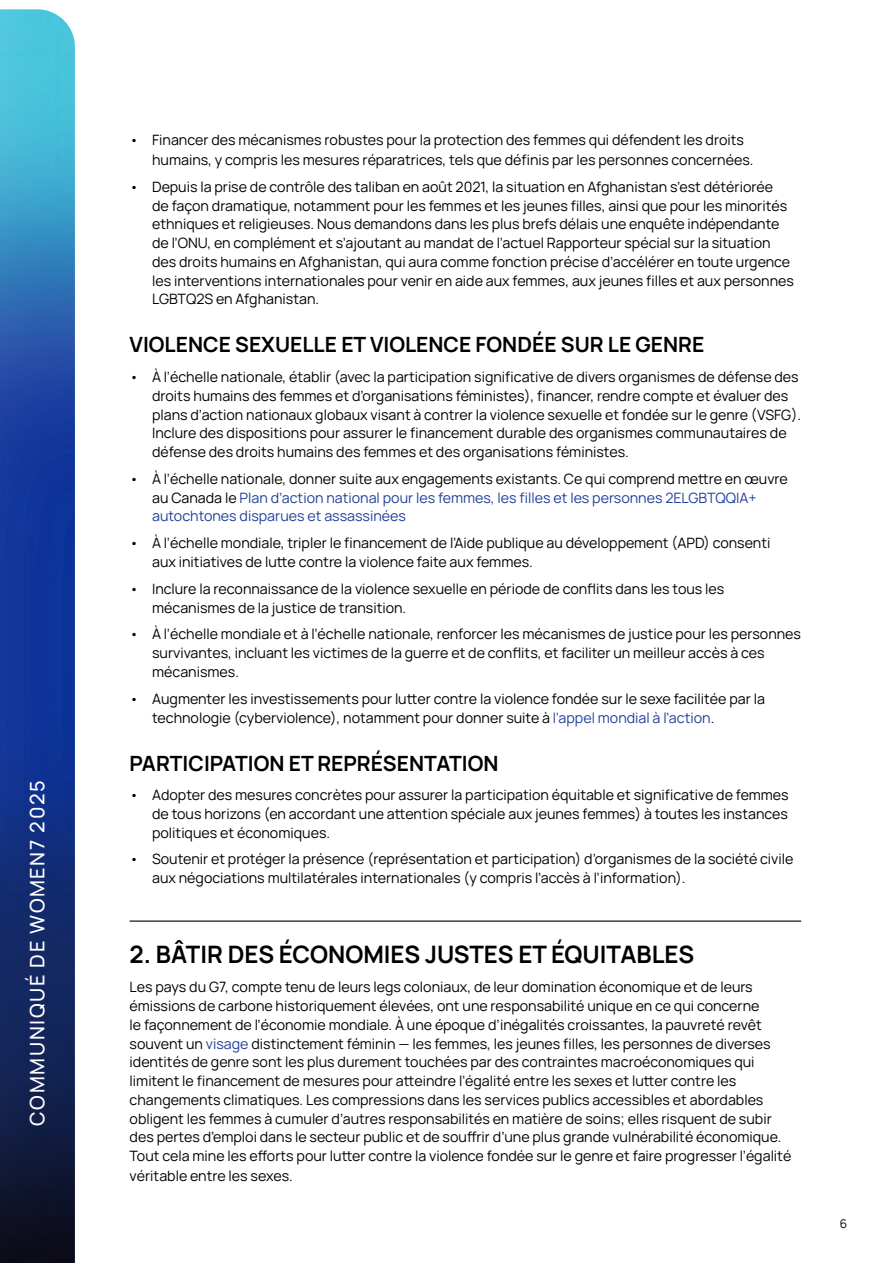
<style>
.page{position:relative;width:893px;height:1263px;background:#fff}
.page>*{position:absolute;margin:0;border:0;box-sizing:border-box;transform-origin:0 0}
.t1{font:700 24px "Manrope";color:#000}
.t2{font:700 21px "Manrope";color:#000}
.t3{font:500 19.95px "Manrope";letter-spacing:.08em;color:#fff}
.t4{font:14.25px/18.8px "Manrope";color:#000}
.t5{font:14.25px/18.8px "Manrope";color:#21409a}
.t6{font:12px "Manrope";color:#000}
.s1{color:#000}
.s2{color:#21409a}
</style>
<div class="page">
<img style="left:0;top:9px;width:75px;height:1254px">
<hr style="left:130px;top:920px;width:671px;height:2px;background:#000">
<h3 class="t3" style="left:22px;top:1125px;width:347px;rotate:-90deg">COMMUNIQUÉ DE WOMEN7 2025</h3>
<p class="t4" style="left:152px;top:129px;width:603px;line-height:20.2px;text-indent:-23px">• Financer des mécanismes robustes pour la protection des femmes qui défendent les droits humains, y compris les mesures réparatrices, tels que définis par les personnes concernées.</p>
<p class="t4" style="left:152px;top:176px;width:643px;text-indent:-23px">• Depuis la prise de contrôle des taliban en août 2021, la situation en Afghanistan s’est détériorée<br>de façon dramatique, notamment pour les femmes et les jeunes filles, ainsi que pour les minorités ethniques et religieuses. Nous demandons dans les plus brefs délais une enquête indépendante de l’ONU, en complément et s’ajoutant au mandat de l’actuel Rapporteur spécial sur la situation des droits humains en Afghanistan, qui aura comme fonction précise d’accélérer en toute urgence les interventions internationales pour venir en aide aux femmes, aux jeunes filles et aux personnes LGBTQ2S en Afghanistan.</p>
<h2 class="t2" style="left:130px;top:327px;width:576px">VIOLENCE SEXUELLE ET VIOLENCE FONDÉE SUR LE GENRE</h2>
<p class="t4" style="left:152px;top:367px;width:650px;text-indent:-23px">• À l’échelle nationale, établir (avec la participation significative de divers organismes de défense des droits humains des femmes et d’organisations féministes), financer, rendre compte et évaluer des plans d’action nationaux globaux visant à contrer la violence sexuelle et fondée sur le genre (VSFG).<br>Inclure des dispositions pour assurer le financement durable des organismes communautaires de défense des droits humains des femmes et des organisations féministes.</p>
<p class="t5" style="left:152px;top:468px;width:637px;text-indent:-23px"><span class="s1">• À l’échelle nationale, donner suite aux engagements existants. Ce qui comprend mettre en œuvre au Canada le</span> Plan d’action national pour les femmes, les filles et les personnes 2ELGBTQQIA+ autochtones disparues et assassinées</p>
<p class="t4" style="left:152px;top:533px;width:620px;text-indent:-23px">• À l’échelle mondiale, tripler le financement de l’Aide publique au développement (APD) consenti aux initiatives de lutte contre la violence faite aux femmes.</p>
<p class="t4" style="left:152px;top:578px;width:574px;text-indent:-23px">• Inclure la reconnaissance de la violence sexuelle en période de conflits dans les tous les mécanismes de la justice de transition.</p>
<p class="t4" style="left:152px;top:624px;width:650px;text-indent:-23px">• À l’échelle mondiale et à l’échelle nationale, renforcer les mécanismes de justice pour les personnes survivantes, incluant les victimes de la guerre et de conflits, et faciliter un meilleur accès à ces mécanismes.</p>
<p class="t4" style="left:152px;top:688px;width:614px;text-indent:-23px">• Augmenter les investissements pour lutter contre la violence fondée sur le sexe facilitée par la technologie (cyberviolence), notamment pour donner suite à <span class="s2">l’appel mondial à l’action</span>.</p>
<h2 class="t2" style="left:130px;top:745px;width:371px">PARTICIPATION ET REPRÉSENTATION</h2>
<p class="t4" style="left:152px;top:785px;width:638px;text-align:justify;text-indent:-23px">• Adopter des mesures concrètes pour assurer la participation équitable et significative de femmes de tous horizons (en accordant une attention spéciale aux jeunes femmes) à toutes les instances politiques et économiques.</p>
<p class="t4" style="left:152px;top:849px;width:643px;text-indent:-23px">• Soutenir et protéger la présence (représentation et participation) d’organismes de la société civile aux négociations multilatérales internationales (y compris l’accès à l’information).</p>
<h1 class="t1" style="left:130px;top:934px;width:566px">2. BÂTIR DES ÉCONOMIES JUSTES ET ÉQUITABLES</h1>
<p class="t4" style="left:130px;top:977px;width:663px">Les pays du G7, compte tenu de leurs legs coloniaux, de leur domination économique et de leurs émissions de carbone historiquement élevées, ont une responsabilité unique en ce qui concerne<br>le façonnement de l’économie mondiale. À une époque d’inégalités croissantes, la pauvreté revêt souvent un <span class="s2">visage</span> distinctement féminin — les femmes, les jeunes filles, les personnes de diverses identités de genre sont les plus durement touchées par des contraintes macroéconomiques qui limitent le financement de mesures pour atteindre l’égalité entre les sexes et lutter contre les changements climatiques. Les compressions dans les services publics accessibles et abordables obligent les femmes à cumuler d’autres responsabilités en matière de soins; elles risquent de subir des pertes d’emploi dans le secteur public et de souffrir d’une plus grande vulnérabilité économique.<br>Tout cela mine les efforts pour lutter contre la violence fondée sur le genre et faire progresser l’égalité</p>
<p class="t4" style="left:130px;top:1166px;width:165px">véritable entre les sexes.</p>
<p class="t6" style="left:840px;top:1214px;width:9px">6</p>
</div>
